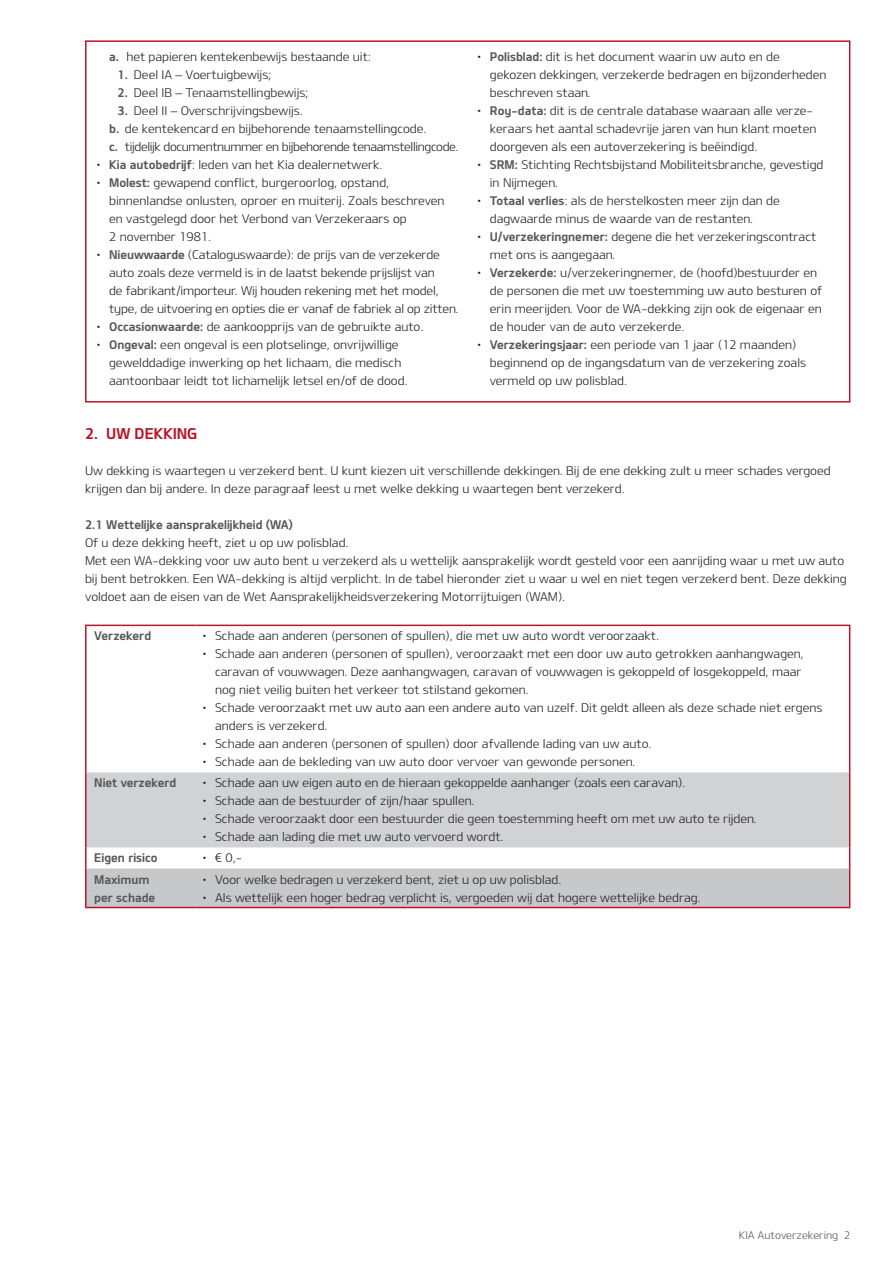
<style>
.page{position:relative;width:893px;height:1263px;background:#fff}
.page>*{position:absolute;margin:0;border:0;box-sizing:border-box;transform-origin:0 0}
.t1{font:15px "Kia OTFB";color:#bc142a}
.t2{font:12px/18px "Kia OTFL";color:#231f20}
.t3{font:12px/18px "Kia OTFB";color:#57585a}
.t4{font:10.5px "Kia OTFL";color:#57585a}
.s1{font-family:"Kia OTFB";color:#57585a}
</style>
<div class="page">
<div style="left:85px;top:40px;width:765px;height:363px;border:2px solid #bc142a"></div>
<svg style="left:87px;top:626px;width:762px;height:1px"></svg>
<div style="left:87px;top:772px;width:762px;height:75px;background:#d1d2d4"></div>
<hr style="left:85px;top:626px;width:2px;height:146px;background:#bc142a">
<hr style="left:85px;top:625px;width:111px;height:1px;background:#bc142a">
<hr style="left:196px;top:625px;width:654px;height:1px;background:#bc142a">
<hr style="left:849px;top:626px;width:1px;height:146px;background:#bc142a">
<hr style="left:85px;top:772px;width:2px;height:75px;background:#bc142a">
<hr style="left:849px;top:772px;width:1px;height:75px;background:#bc142a">
<hr style="left:85px;top:847px;width:2px;height:21px;background:#bc142a">
<svg style="left:86px;top:847px;width:764px;height:60px"></svg>
<hr style="left:85px;top:868px;width:2px;height:39px;background:#bc142a">
<hr style="left:85px;top:907px;width:111px;height:1px;background:#bc142a">
<hr style="left:849px;top:868px;width:1px;height:39px;background:#bc142a">
<hr style="left:196px;top:907px;width:654px;height:1px;background:#bc142a">
<p class="t2" style="left:109px;top:47px;width:263px"><span class="s1">a.</span> het papieren kentekenbewijs bestaande uit:</p>
<p class="t2" style="left:118px;top:65px;width:155px"><span class="s1">1.</span> Deel IA – Voertuigbewijs;</p>
<p class="t2" style="left:118px;top:83px;width:192px"><span class="s1">2.</span> Deel IB – Tenaamstellingbewijs;</p>
<p class="t2" style="left:109px;top:101px;width:351px;text-indent:9px"><span class="s1">3.</span> Deel II – Overschrijvingsbewijs.<br><span class="s1">b.</span> de kentekencard en bijbehorende tenaamstellingcode.<br><span class="s1">c.</span> tijdelijk documentnummer en bijbehorende tenaamstellingcode.</p>
<p class="t2" style="left:96px;top:155px;width:288px">• <span class="s1">Kia autobedrijf</span>: leden van het Kia dealernetwerk.</p>
<p class="t2" style="left:109px;top:173px;width:337px;text-indent:-13px">• <span class="s1">Molest:</span> gewapend conflict, burgeroorlog, opstand, binnenlandse onlusten, oproer en muiterij. Zoals beschreven en vastgelegd door het Verbond van Verzekeraars op<br>2 november 1981.</p>
<p class="t2" style="left:109px;top:245px;width:351px;text-indent:-13px">• <span class="s1">Nieuwwaarde</span> (Cataloguswaarde): de prijs van de verzekerde auto zoals deze vermeld is in de laatst bekende prijslijst van<br>de fabrikant/importeur. Wij houden rekening met het model, type, de uitvoering en opties die er vanaf de fabriek al op zitten.</p>
<p class="t2" style="left:96px;top:317px;width:329px">• <span class="s1">Occasionwaarde:</span> de aankoopprijs van de gebruikte auto.</p>
<p class="t2" style="left:109px;top:335px;width:300px;text-indent:-13px">• <span class="s1">Ongeval:</span> een ongeval is een plotselinge, onvrijwillige gewelddadige inwerking op het lichaam, die medisch aantoonbaar leidt tot lichamelijk letsel en/of de dood.</p>
<p class="t2" style="left:490px;top:47px;width:338px;text-indent:-13px">• <span class="s1">Polisblad:</span> dit is het document waarin uw auto en de gekozen dekkingen, verzekerde bedragen en bijzonderheden beschreven staan.</p>
<p class="t2" style="left:490px;top:101px;width:328px;text-indent:-13px">• <span class="s1">Roy-data:</span> dit is de centrale database waaraan alle verze&shy;keraars het aantal schadevrije jaren van hun klant moeten doorgeven als een autoverzekering is beëindigd.</p>
<p class="t2" style="left:490px;top:155px;width:335px;text-indent:-13px">• <span class="s1">SRM:</span> Stichting Rechtsbijstand Mobiliteitsbranche, gevestigd in -Nijmegen.</p>
<p class="t2" style="left:490px;top:191px;width:291px;text-indent:-13px">• <span class="s1">Totaal verlies</span>: als de herstelkosten meer zijn dan de dagwaarde minus de waarde van de restanten.</p>
<p class="t2" style="left:490px;top:227px;width:328px;text-indent:-13px">• <span class="s1">U/verzekeringnemer:</span> degene die het verzekeringscontract met ons is aangegaan.</p>
<p class="t2" style="left:490px;top:263px;width:334px;text-indent:-13px">• <span class="s1">Verzekerde:</span> u/verzekeringnemer, de (hoofd)bestuurder en de -personen die met uw toestemming uw auto besturen of erin meerijden. Voor de WA-dekking zijn ook de eigenaar en de houder van de auto verzekerde.</p>
<p class="t2" style="left:490px;top:335px;width:318px;text-indent:-13px">• <span class="s1">Verzekeringsjaar:</span> een periode van 1 jaar (12 maanden) beginnend op de ingangsdatum van de verzekering zoals vermeld op uw polisblad.</p>
<p class="t1" style="left:85px;top:424px;width:114px">2. UW DEKKING</p>
<p class="t2" style="left:85px;top:461px;width:747px">Uw dekking is waartegen u verzekerd bent. U kunt kiezen uit verschillende dekkingen. Bij de ene dekking zult u meer schades vergoed krijgen dan bij andere. In deze paragraaf leest u met welke dekking u waartegen bent verzekerd.</p>
<p class="t3" style="left:85px;top:515px;width:209px">2.1 Wettelijke aansprakelijkheid (WA)</p>
<p class="t2" style="left:85px;top:533px;width:763px">Of u deze dekking heeft, ziet u op uw polisblad.<br>Met een WA-dekking voor uw auto bent u verzekerd als u wettelijk aansprakelijk wordt gesteld voor een aanrijding waar u met uw auto bij bent betrokken. Een WA-dekking is altijd verplicht. In de tabel hieronder ziet u waar u wel en niet tegen verzekerd bent. Deze dekking voldoet aan de eisen van de Wet Aansprakelijkheidsverzekering Motorrijtuigen (WAM).</p>
<p class="t3" style="left:94px;top:627px;width:58px">Verzekerd</p>
<p class="t2" style="left:202px;top:627px;width:458px">• Schade aan anderen (personen of spullen), die met uw auto wordt veroorzaakt.</p>
<p class="t2" style="left:215px;top:645px;width:590px;text-indent:-13px">• Schade aan anderen (personen of spullen), veroorzaakt met een door uw auto getrokken aanhangwagen, caravan of vouwwagen. Deze aanhangwagen, caravan of vouwwagen is gekoppeld of losgekoppeld, maar nog niet veilig buiten het verkeer tot stilstand gekomen.</p>
<p class="t2" style="left:215px;top:699px;width:609px;text-indent:-13px">• Schade veroorzaakt met uw auto aan een andere auto van uzelf. Dit geldt alleen als deze schade niet ergens anders is verzekerd.</p>
<p class="t2" style="left:202px;top:735px;width:451px">• Schade aan anderen (personen of spullen) door afvallende lading van uw auto.</p>
<p class="t2" style="left:202px;top:753px;width:434px">• Schade aan de bekleding van uw auto door vervoer van gewonde personen.</p>
<p class="t3" style="left:94px;top:774px;width:84px">Niet verzekerd</p>
<p class="t2" style="left:202px;top:774px;width:485px">• Schade aan uw eigen auto en de hieraan gekoppelde aanhanger (zoals een caravan).</p>
<p class="t2" style="left:202px;top:792px;width:273px">• Schade aan de bestuurder of zijn/haar spullen.</p>
<p class="t2" style="left:202px;top:810px;width:556px">• Schade veroorzaakt door een bestuurder die geen toestemming heeft om met uw auto te rijden.</p>
<p class="t2" style="left:202px;top:828px;width:303px">• Schade aan lading die met uw auto vervoerd wordt.</p>
<p class="t3" style="left:94px;top:849px;width:65px">Eigen risico</p>
<p class="t2" style="left:202px;top:849px;width:41px">• € 0,-</p>
<p class="t3" style="left:94px;top:870px;width:63px">Maximum per schade</p>
<p class="t2" style="left:202px;top:870px;width:361px">• Voor welke bedragen u verzekerd bent, ziet u op uw polisblad.</p>
<p class="t2" style="left:202px;top:888px;width:500px">• Als wettelijk een hoger bedrag verplicht is, vergoeden wij dat hogere wettelijke bedrag.</p>
<p class="t4" style="left:739px;top:1228px;width:113px">KIA Autoverzekering 2</p>
</div>
